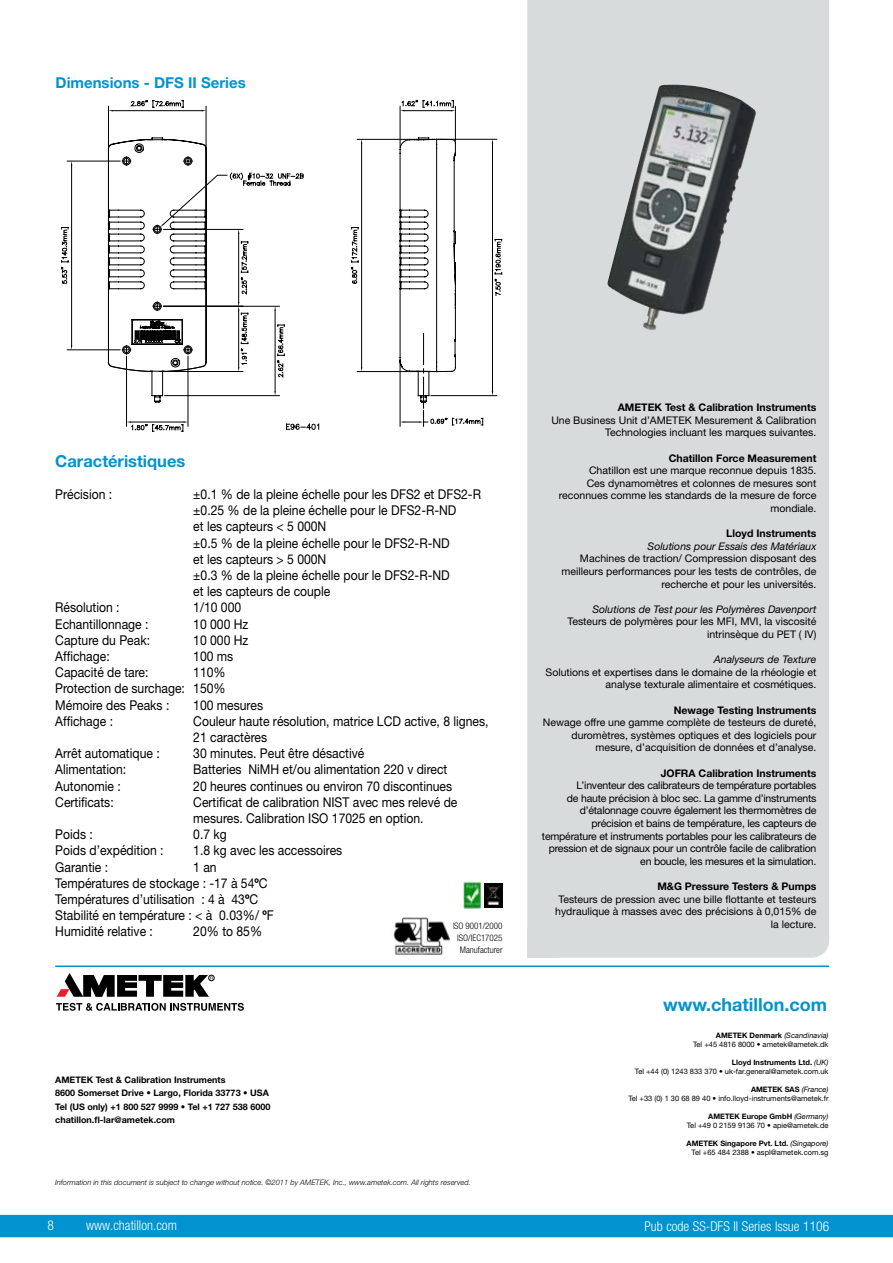
<style>
.page{position:relative;width:893px;height:1263px;background:#fff}
.page>*{position:absolute;margin:0;border:0;box-sizing:border-box;transform-origin:0 0}
.t1{font:700 18px "Helvetica Neue";color:#0093d0}
.t2{font:700 16.5px "Helvetica Neue";color:#0093d0}
.t3{font:700 15px "Helvetica Neue";color:#0093d0}
.t4{font:13.5px/16.2px "Helvetica Neue";color:#000;scale:.9 1}
.t5{font:300 condensed 13.5px "Helvetica Neue";color:#fff}
.t6{font:10.5px/12.6px "Helvetica Neue";color:#000;text-align:right}
.t7{font:10.5px/12.6px "Helvetica Neue";letter-spacing:-.02em;color:#000;text-align:right}
.t8{font:700 10.5px "Helvetica Neue";color:#000}
.t9{font:italic 10.5px "Helvetica Neue";color:#000}
.t10{font:700 9px/13.5px "Helvetica Neue";color:#000}
.t11{font:300 condensed 9px/12px "Helvetica Neue";color:#000;text-align:right}
.t12{font:7.5px/9px "Helvetica Neue";color:#000;text-align:right}
.t13{font:italic 300 7.5px "Helvetica Neue";color:#000}
.s1{font-weight:700}
.s2{font-style:italic}
</style>
<div class="page">
<div style="left:0;top:1215px;width:893px;height:22px;background:#0093d0"></div>
<div style="left:527px;top:0;width:302px;height:958px;background:#d8dbdc"></div>
<div style="left:527px;top:928px;width:32px;height:30px;background:#d8dbdc"></div>
<img style="left:393px;top:917px;width:58px;height:38px">
<img style="left:464px;top:881px;width:17px;height:28px">
<img style="left:484px;top:883px;width:18px;height:24px">
<hr style="left:55px;top:965px;width:774px;height:2px;background:#0093d0">
<svg style="left:56px;top:1003px;width:188px;height:8px"></svg>
<svg style="left:57px;top:973px;width:157px;height:24px"></svg>
<img style="left:607px;top:85px;width:149px;height:246px">
<svg style="left:61px;top:100px;width:441px;height:331px"></svg>
<p class="t3" style="left:56px;top:73px;width:192px">Dimensions - DFS II Series</p>
<p class="t2" style="left:55px;top:450px;width:132px">Caractéristiques</p>
<p class="t4" style="left:55px;top:486px;width:65px">Précision :</p>
<p class="t4" style="left:193px;top:486px;width:321px">±0.1 % de la pleine échelle pour les DFS2 et DFS2-R ±0.25 % de la pleine échelle pour le DFS2-R-ND<br>et les capteurs &lt; 5 000N<br>±0.5 % de la pleine échelle pour le DFS2-R-ND<br>et les capteurs &gt; 5 000N<br>±0.3 % de la pleine échelle pour le DFS2-R-ND<br>et les capteurs de couple</p>
<p class="t4" style="left:55px;top:599px;width:73px">Résolution :</p>
<p class="t4" style="left:193px;top:599px;width:55px">1/10 000</p>
<p class="t4" style="left:55px;top:615px;width:105px">Echantillonnage :</p>
<p class="t4" style="left:193px;top:615px;width:63px">10 000 Hz</p>
<p class="t4" style="left:55px;top:632px;width:107px">Capture du Peak:</p>
<p class="t4" style="left:193px;top:632px;width:63px">10 000 Hz</p>
<p class="t4" style="left:55px;top:648px;width:62px">Affichage:</p>
<p class="t4" style="left:193px;top:648px;width:46px">100 ms</p>
<p class="t4" style="left:55px;top:664px;width:105px">Capacité de tare:</p>
<p class="t4" style="left:55px;top:664px;width:191px;text-align:justify;text-indent:138px">110% Protection de surchage: 150% Mémoire des Peaks :</p>
<p class="t4" style="left:193px;top:696px;width:79px">100 mesures</p>
<p class="t4" style="left:55px;top:713px;width:66px">Affichage :</p>
<p class="t4" style="left:193px;top:713px;width:330px">Couleur haute résolution, matrice LCD active, 8 lignes,<br>21 caractères</p>
<p class="t4" style="left:55px;top:745px;width:118px">Arrêt automatique :</p>
<p class="t4" style="left:193px;top:745px;width:192px">30 minutes. Peut être désactivé</p>
<p class="t4" style="left:55px;top:761px;width:80px">Alimentation:</p>
<p class="t4" style="left:193px;top:761px;width:284px">Batteries NiMH et/ou alimentation 220 v direct</p>
<p class="t4" style="left:55px;top:777px;width:74px">Autonomie :</p>
<p class="t4" style="left:193px;top:777px;width:289px">20 heures continues ou environ 70 discontinues</p>
<p class="t4" style="left:55px;top:794px;width:66px">Certificats:</p>
<p class="t4" style="left:193px;top:794px;width:295px">Certificat de calibration NIST avec mes relevé de mesures. Calibration ISO 17025 en option.</p>
<p class="t4" style="left:55px;top:826px;width:43px">Poids :</p>
<p class="t4" style="left:193px;top:826px;width:39px">0.7 kg</p>
<p class="t4" style="left:55px;top:842px;width:122px">Poids d’expédition :</p>
<p class="t4" style="left:193px;top:842px;width:167px">1.8 kg avec les accessoires</p>
<p class="t4" style="left:55px;top:858px;width:60px">Garantie :</p>
<p class="t4" style="left:55px;top:858px;width:244px;text-indent:138px">1 an<br>Températures de stockage : -17 à 54<span class="s1">º</span>C<br>Températures d’utilisation : 4 à 43<span class="s1">º</span>C<br>Stabilité en température : &lt; à 0.03%/ <span class="s1">º</span>F<br>Humidité relative :</p>
<p class="t11" style="left:452px;top:920px;width:52px">ISO 9001/2000<br>ISO/IEC17025<br>Manufacturer</p>
<p class="t4" style="left:193px;top:923px;width:78px">20% to 85%</p>
<p class="t10" style="left:55px;top:1072px;width:217px">AMETEK Test &amp; Calibration Instruments<br>8600 Somerset Drive • Largo, Florida 33773 • USA Tel (US only) +1 800 527 9999 • Tel +1 727 538 6000 chatillon.fl-lar@ametek.com</p>
<p class="t13" style="left:55px;top:1177px;width:417px">Information in this document is subject to change without notice. ©2011 by AMETEK, Inc., www.ametek.com. All rights reserved.</p>
<p class="t8" style="left:618px;top:401px;width:200px">AMETEK Test &amp; Calibration Instruments</p>
<p class="t6" style="left:551px;top:414px;width:267px">Une Business Unit d’AMETEK Mesurement &amp; Calibration<br>Technologies incluant les marques suivantes.</p>
<p class="t8" style="left:669px;top:451px;width:149px">Chatillon Force Measurement</p>
<p class="t6" style="left:559px;top:464px;width:259px">Chatillon est une marque reconnue depuis 1835.<br>Ces dynamomètres et colonnes de mesures sont reconnues comme les standards de la mesure de force mondiale.</p>
<p class="t8" style="left:726px;top:527px;width:92px">Lloyd Instruments</p>
<p class="t9" style="left:648px;top:540px;width:170px">Solutions pour Essais des Matériaux</p>
<p class="t6" style="left:561px;top:552px;width:256px">Machines de traction/ Compression disposant des meilleurs performances pour les tests de contrôles, de recherche et pour les universités.</p>
<p class="t9" style="left:592px;top:603px;width:226px">Solutions de Test pour les Polymères Davenport</p>
<p class="t6" style="left:567px;top:615px;width:250px">Testeurs de polymères pour les MFI, MVI, la viscosité intrinsèque du PET ( IV)</p>
<p class="t9" style="left:714px;top:653px;width:104px">Analyseurs de Texture</p>
<p class="t6" style="left:545px;top:666px;width:272px">Solutions et expertises dans le domaine de la rhéologie et analyse texturale alimentaire et cosmétiques.</p>
<p class="t8" style="left:674px;top:703px;width:144px">Newage Testing Instruments</p>
<p class="t6" style="left:543px;top:716px;width:275px">Newage offre une gamme complète de testeurs de dureté, duromètres, systèmes optiques et des logiciels pour mesure, d’acquisition de données et d’analyse.</p>
<p class="t8" style="left:661px;top:766px;width:157px">JOFRA Calibration Instruments</p>
<p class="t7" style="left:542px;top:779px;width:276px">L’inventeur des calibrateurs de température portables<br>de haute précision à bloc sec. La gamme d’instruments d’étalonnage couvre également les thermomètres de précision et bains de température, les capteurs de température et instruments portables pour les calibrateurs de pression et de signaux pour un contrôle facile de calibration en boucle, les mesures et la simulation.</p>
<p class="t8" style="left:657px;top:880px;width:161px">M&amp;G Pressure Testers &amp; Pumps</p>
<p class="t6" style="left:555px;top:892px;width:263px">Testeurs de pression avec une bille flottante et testeurs hydraulique à masses avec des précisions à 0,015% de la lecture.</p>
<h1 class="t1" style="left:663px;top:993px;width:165px">www.chatillon.com</h1>
<p class="t12" style="left:693px;top:1031px;width:137px"><span class="s1">AMETEK Denmark</span> <span class="s2">(Scandinavia)<br></span>Tel +45 4816 8000 • ametek@ametek.dk</p>
<p class="t12" style="left:635px;top:1058px;width:195px"><span class="s1">Lloyd Instruments Ltd.</span> <span class="s2">(UK)<br></span>Tel +44 (0) 1243 833 370 • uk-far.general@ametek.com.uk</p>
<p class="t12" style="left:628px;top:1085px;width:202px"><span class="s1">AMETEK SAS</span> <span class="s2">(France)<br></span>Tel +33 (0) 1 30 68 89 40 • info.lloyd-instruments@ametek.fr</p>
<p class="t12" style="left:687px;top:1112px;width:143px"><span class="s1">AMETEK Europe GmbH</span> <span class="s2">(Germany)<br></span>Tel +49 0 2159 9136 70 • apie@ametek.de</p>
<p class="t12" style="left:687px;top:1139px;width:143px"><span class="s1">AMETEK Singapore Pvt. Ltd.</span> <span class="s2">(Singapore)<br></span>Tel +65 484 2388 • aspl@ametek.com.sg</p>
<p class="t5" style="left:47px;top:1218px;width:8px">8</p>
<p class="t5" style="left:86px;top:1218px;width:92px">www.chatillon.com</p>
<p class="t5" style="left:644px;top:1219px;width:186px">Pub code SS-DFS II Series Issue 1106</p>
</div>
